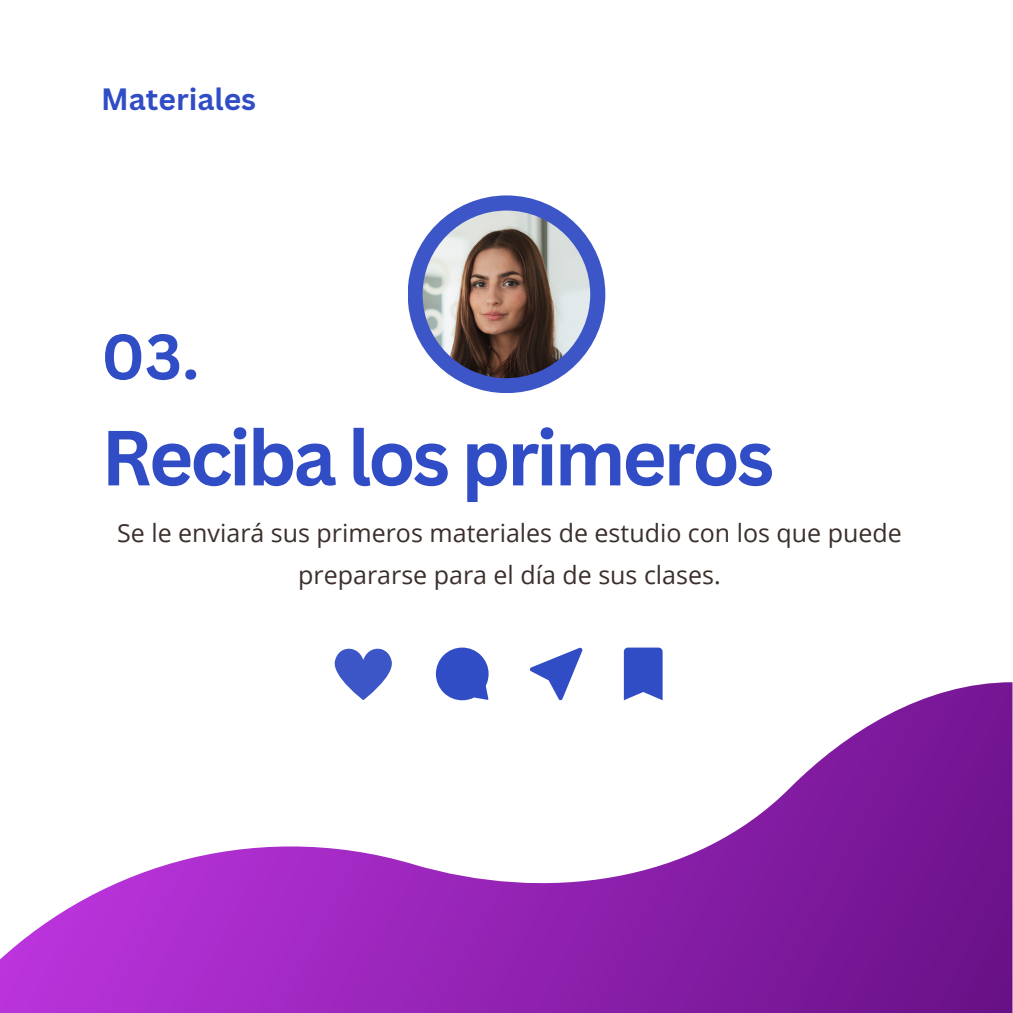
<style>
.page{position:relative;width:1013px;height:1013px;background:#fff}
.page>*{position:absolute;margin:0;border:0;box-sizing:border-box;transform-origin:0 0}
.t1{font:700 76.25px "Canva Sans";letter-spacing:-.045em;color:#314dc6}
.t2{font:700 62.75px "Canva Sans";color:#314dc6}
.t3{font:700 30px "Canva Sans";color:#314dc6}
.t4{font:25px/42.2px "Open Sans";color:#3a2f2b;text-align:center}
</style>
<div class="page">
<svg style="left:0;top:682px;width:1012px;height:330px"></svg>
<svg style="left:624px;top:647px;width:38px;height:53px;background:#435cca"></svg>
<svg style="left:530px;top:647px;width:52px;height:53px"></svg>
<svg style="left:332px;top:648px;width:62px;height:51px"></svg>
<svg style="left:436px;top:647px;width:52px;height:53px"></svg>
<div style="left:407px;top:195px;width:198px;height:198px;background:#3d56c7;border-radius:50%"></div>
<svg style="left:419px;top:207px;width:174px;height:174px"></svg>
<p class="t3" style="left:101px;top:78px;width:156px">Materiales</p>
<h2 class="t2" style="left:101px;top:312px;width:100px">03.</h2>
<h1 class="t1" style="left:101px;top:404px;width:674px">Reciba los primeros</h1>
<p class="t4" style="left:117px;top:511px;width:786px">Se le enviará sus primeros materiales de estudio con los que puede prepararse para el día de sus clases.</p>
</div>
